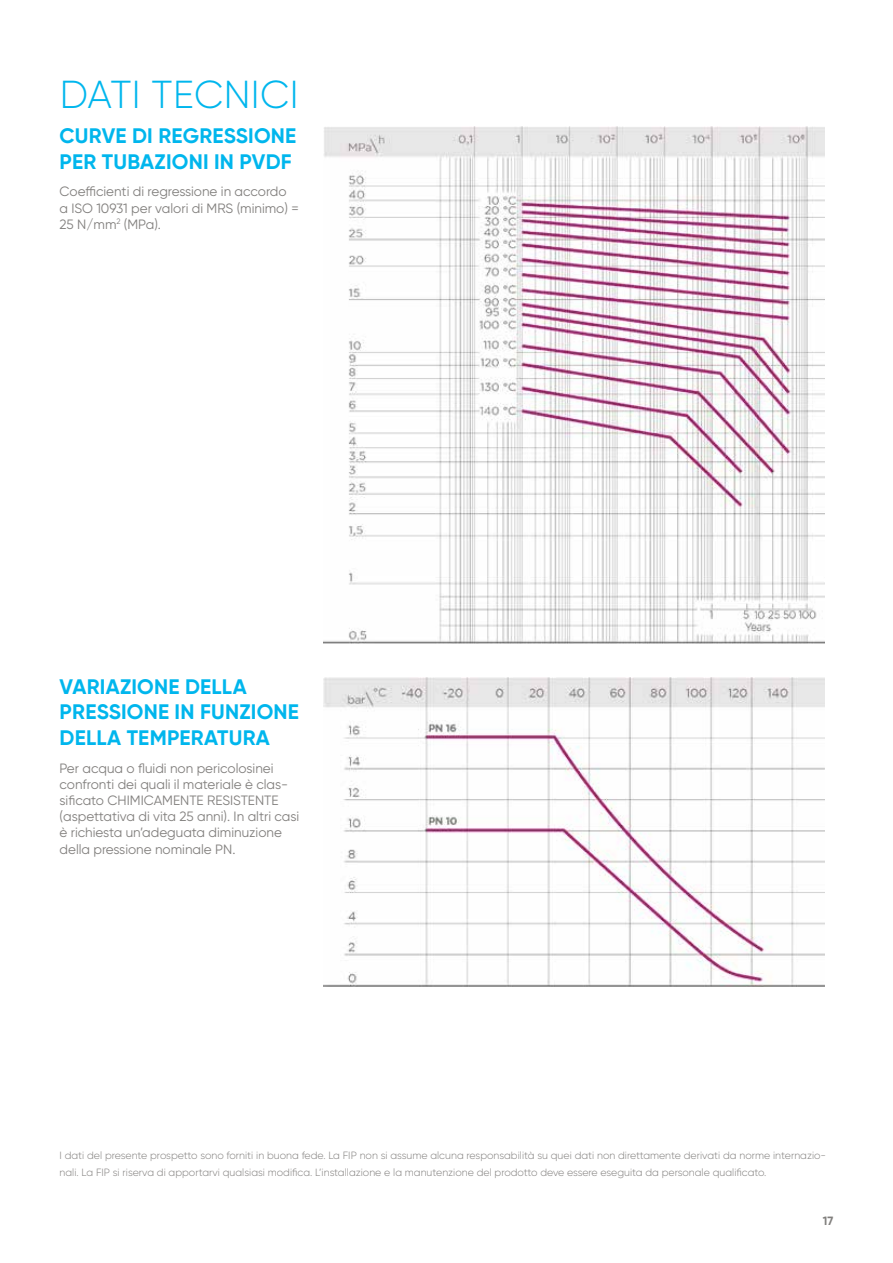
<style>
.page{position:relative;width:893px;height:1263px;background:#fff}
.page>*{position:absolute;margin:0;border:0;box-sizing:border-box;transform-origin:0 0}
.t1{font:300 39px "Gilroy";letter-spacing:.01em;color:#00b6ed}
.t2{font:700 21px/25.2px "Gilroy";letter-spacing:.01em;color:#00b6ed}
.t3{font:13.5px/16.2px "Gilroy";color:#817f7d}
.t4{font:700 12px "Gilroy";color:#817f7d}
.t5{font:300 10.5px/16.5px "Gilroy";color:#817f7d}
</style>
<div class="page">
<img style="left:323px;top:127px;width:502px;height:516px">
<img style="left:323px;top:677px;width:502px;height:309px">
<h1 class="t1" style="left:60px;top:71px;width:234px">Dati tecnici</h1>
<h2 class="t2" style="left:60px;top:123px;width:238px">CURVE DI REGRESSIONE<br>PER TUBAZIONI IN PVDF</h2>
<p class="t3" style="left:60px;top:183px;width:241px">Coefficienti di regressione in accordo<br>a ISO 10931 per valori di MRS (minimo) =<br>25 N/mm<sup>2</sup> (MPa).</p>
<h2 class="t2" style="left:60px;top:674px;width:241px">VARIAZIONE DELLA<br>PRESSIONE IN FUNZIONE<br>DELLA TEMPERATURA</h2>
<p class="t3" style="left:60px;top:759px;width:241px">Per acqua o fluidi non pericolosinei confronti dei quali il materiale è clas&shy;sificato CHIMICAMENTE RESISTENTE (aspettativa di vita 25 anni). In altri casi è richiesta un’adeguata diminuzione della pressione nominale PN.</p>
<p class="t5" style="left:60px;top:1147px;width:768px">I dati del presente prospetto sono forniti in buona fede. La FIP non si assume alcuna responsabilità su quei dati non direttamente derivati da norme internazio&shy;nali. La FIP si riserva di apportarvi qualsiasi modifica. L’installazione e la manutenzione del prodotto deve essere eseguita da personale qualificato.</p>
<p class="t4" style="left:823px;top:1213px;width:12px">17</p>
</div>
